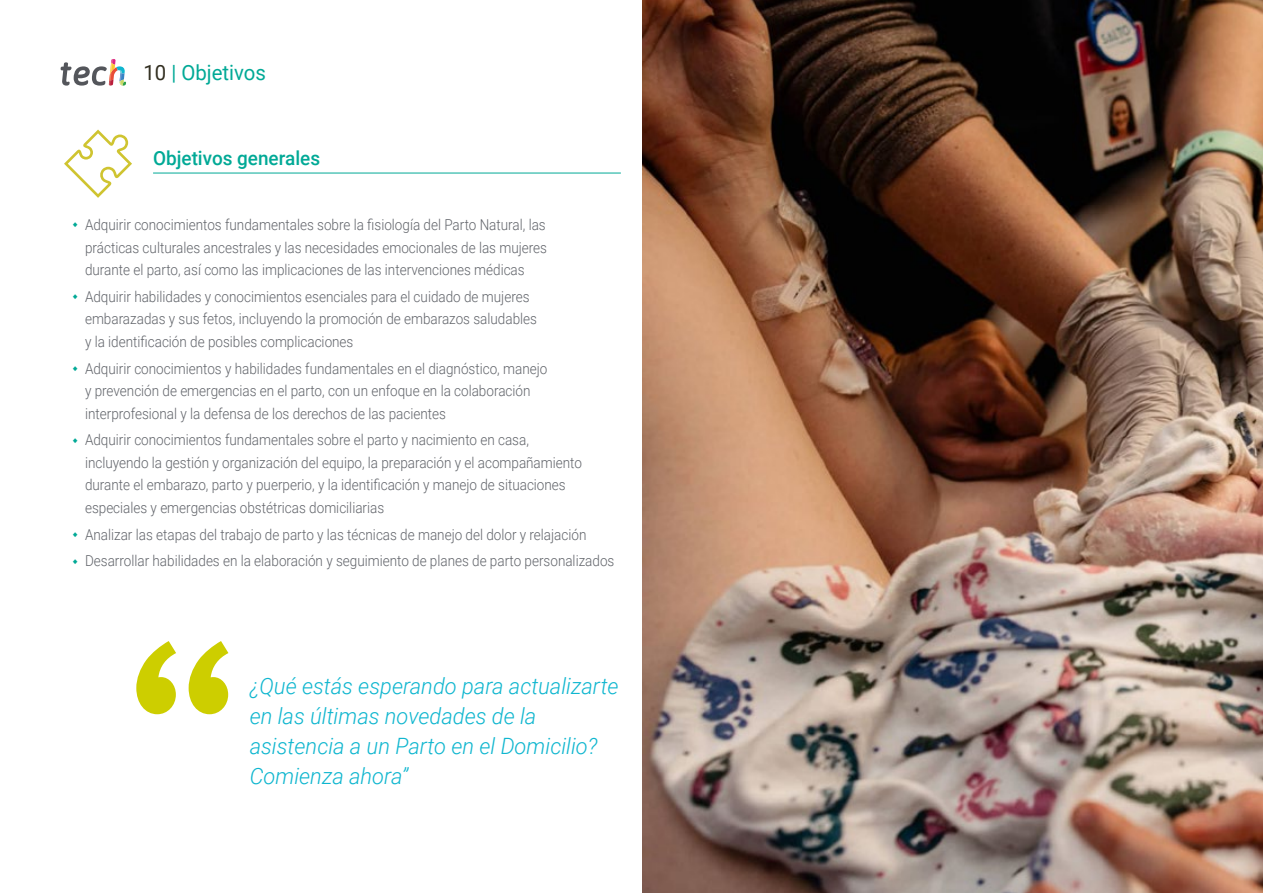
<style>
.page{position:relative;width:1263px;height:893px;background:#fff}
.page>*{position:absolute;margin:0;border:0;box-sizing:border-box;transform-origin:0 0}
.t1{font:italic 300 22.5px/30px "Roboto";color:#0fb6cf}
.t2{font:21px "Roboto";color:#00a996}
.t3{font:500 19.5px "Roboto";color:#00a996}
.t4{font:300 15px/22.5px "Roboto";color:#61646a;scale:.9 1}
.s1{color:#312e20}
</style>
<div class="page">
<hr style="left:153px;top:173px;width:468px;height:1px;background:#00a996">
<svg style="left:64px;top:130px;width:68px;height:68px"></svg>
<svg style="left:61px;top:59px;width:65px;height:27px"></svg>
<svg style="left:136px;top:641px;width:92px;height:73px"></svg>
<img style="left:642px;top:0;width:621px;height:893px">
<h2 class="t2" style="left:144px;top:57px;width:124px"><span class="s1">10</span> | Objetivos</h2>
<h3 class="t3" style="left:153px;top:144px;width:169px">Objetivos generales</h3>
<p class="t4" style="left:85px;top:213px;width:515px;text-align:justify">Adquirir conocimientos fundamentales sobre la fisiología del Parto Natural, las prácticas culturales ancestrales y las necesidades emocionales de las mujeres durante el parto, así como las implicaciones de las intervenciones médicas</p>
<p class="t4" style="left:85px;top:285px;width:504px">Adquirir habilidades y conocimientos esenciales para el cuidado de mujeres embarazadas y sus fetos, incluyendo la promoción de embarazos saludables y la identificación de posibles complicaciones</p>
<p class="t4" style="left:85px;top:356px;width:515px">Adquirir conocimientos y habilidades fundamentales en el diagnóstico, manejo y prevención de emergencias en el parto, con un enfoque en la colaboración interprofesional y la defensa de los derechos de las pacientes</p>
<p class="t4" style="left:85px;top:428px;width:554px">Adquirir conocimientos fundamentales sobre el parto y nacimiento en casa, incluyendo la gestión y organización del equipo, la preparación y el acompañamiento durante el embarazo, parto y puerperio, y la identificación y manejo de situaciones especiales y emergencias obstétricas domiciliarias</p>
<p class="t4" style="left:85px;top:520px;width:590px;line-height:26.7px">Analizar las etapas del trabajo de parto y las técnicas de manejo del dolor y relajación<br>Desarrollar habilidades en la elaboración y seguimiento de planes de parto personalizados</p>
<h1 class="t1" style="left:250px;top:671px;width:370px">¿Qué estás esperando para actualizarte en las últimas novedades de la asistencia a un Parto en el Domicilio?<br>Comienza ahora”</h1>
</div>
